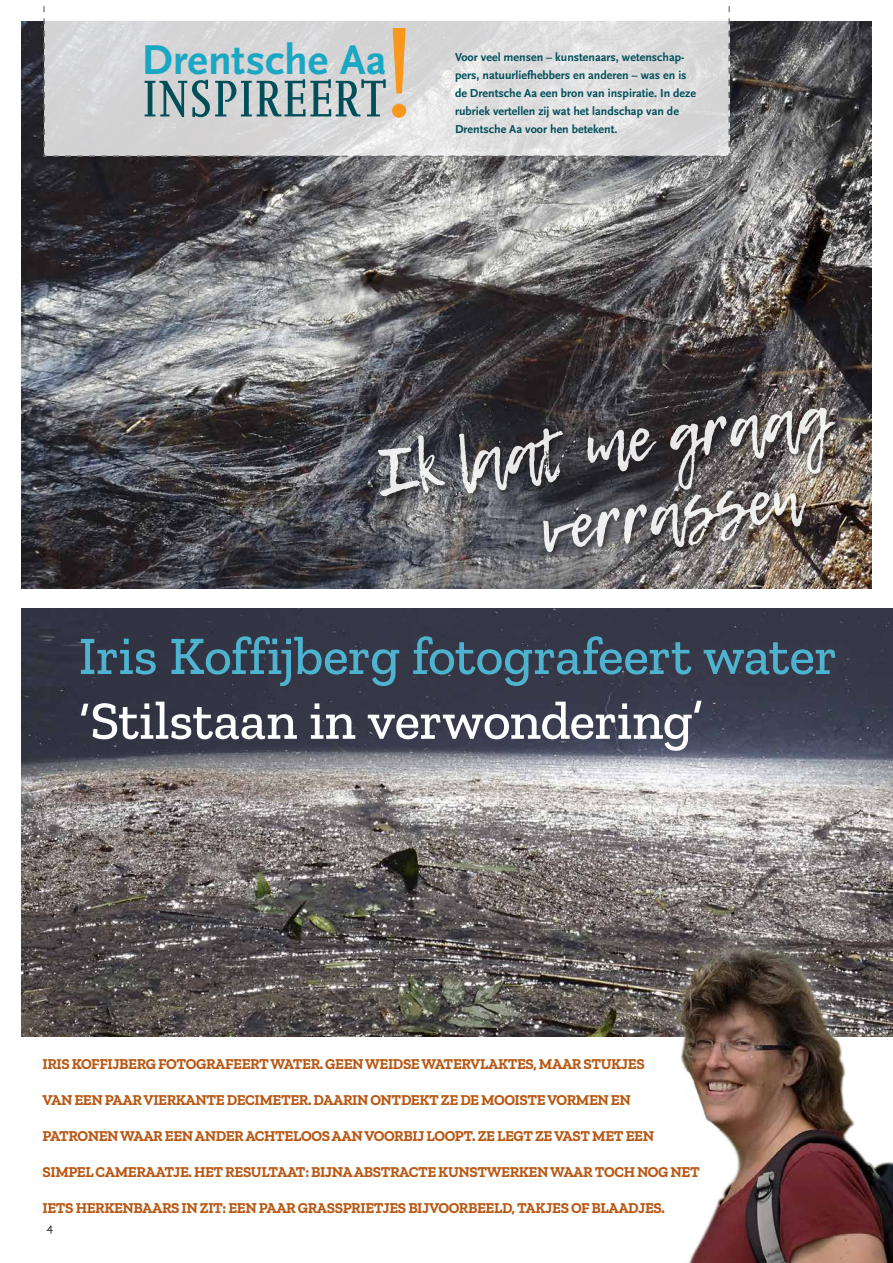
<style>
.page{position:relative;width:893px;height:1263px;background:#fff}
.page>*{position:absolute;margin:0;border:0;box-sizing:border-box;transform-origin:0 0}
.t1{font:120px "Scala Cond";color:#f7971d}
.t2{font:63px/78px "Lemon Tuesday";color:#fff}
.t3{font:500 54px "Zilla Slab";letter-spacing:-.01em;color:#4db3cf}
.t4{font:500 54px "Zilla Slab";letter-spacing:-.01em;color:#fff}
.t5{font:54px "Scala Cond";color:#004e59}
.t6{font:700 43.5px "Scala Sans Pro";color:#1aa7c3}
.t7{font:700 15px "Zilla Slab";letter-spacing:-.025em;color:#b95814}
.t8{font:700 12px/18px "Scala Sans OT";color:#004e59}
.t9{font:12px "Scala Sans OT";color:#231f20}
</style>
<div class="page">
<img style="left:21px;top:608px;width:872px;height:428px">
<img style="left:635px;top:918px;width:258px;height:345px">
<img style="left:21px;top:21px;width:851px;height:567px">
<svg style="left:43px;top:6px;width:688px;height:152px;background:#dbdadb"></svg>
<div style="left:376px;top:406px;width:466px;height:154px;background:#231f20;opacity:.75"></div>
<h1 class="t1" style="left:386px;top:12px;width:27px">!</h1>
<h3 class="t6" style="left:142px;top:35px;width:246px">Drentsche Aa</h3>
<h3 class="t5" style="left:142px;top:69px;width:246px">INSPIREERT</h3>
<p class="t8" style="left:455px;top:48px;width:242px">Voor veel mensen – kunstenaars, wetenschap&shy;pers, natuurliefhebbers en anderen – was en is de Drentsche Aa een bron van inspiratie. In deze rubriek vertellen zij wat het landschap van de Drentsche Aa voor hen betekent.</p>
<h2 class="t2" style="left:525px;top:414px;width:303px;text-indent:-151px;rotate:-7deg">Ik laat me graag verrassen</h2>
<h3 class="t3" style="left:79px;top:626px;width:760px">Iris Koffijberg fotografeert water</h3>
<h3 class="t4" style="left:79px;top:691px;width:626px">‘Stilstaan in verwondering’</h3>
<p class="t7" style="left:43px;top:1055px;width:604px">IRIS KOFFIJBERG FOTOGRAFEERT WATER. GEEN WEIDSE WATERVLAKTES, MAAR STUKJES</p>
<p class="t7" style="left:43px;top:1091px;width:590px">VAN EEN PAAR VIERKANTE DECIMETER. DAARIN ONTDEKT ZE DE MOOISTE VORMEN EN</p>
<p class="t7" style="left:43px;top:1127px;width:613px">PATRONEN WAAR EEN ANDER ACHTELOOS AAN VOORBIJ LOOPT. ZE LEGT ZE VAST MET EEN</p>
<p class="t7" style="left:43px;top:1163px;width:659px">SIMPEL CAMERAATJE. HET RESULTAAT: BIJNA ABSTRACTE KUNSTWERKEN WAAR TOCH NOG NET</p>
<p class="t7" style="left:43px;top:1199px;width:624px">IETS HERKENBAARS IN ZIT: EEN PAAR GRASSPRIETJES BIJVOORBEELD, TAKJES OF BLAADJES.</p>
<p class="t9" style="left:47px;top:1220px;width:8px">4</p>
</div>
